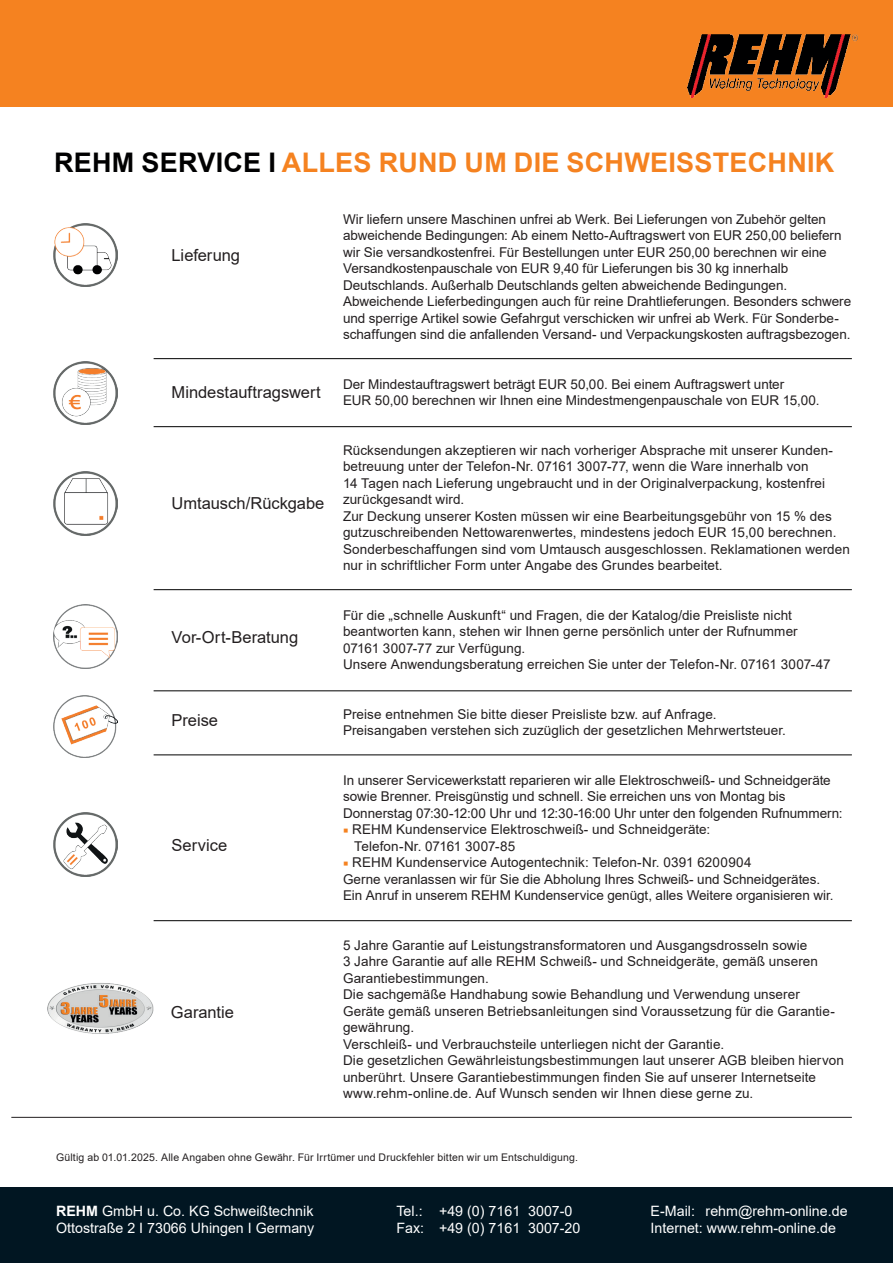
<style>
.page{position:relative;width:893px;height:1263px;background:#fff}
.page>*{position:absolute;margin:0;border:0;box-sizing:border-box;transform-origin:0 0}
.t1{font:700 27px "Arial";letter-spacing:.01em;color:#f58220}
.t2{font:16.5px "Arial";color:#231f20}
.t3{font:14.25px/17.1px "Arial";color:#fff}
.t4{font:13.5px/16.5px "Arial";letter-spacing:.005em;color:#231f20}
.t5{font:10.5px "Arial";letter-spacing:.015em;color:#231f20}
.s1{color:#000001}
.s2{font-family:"Minion Pro";color:#f58220}
.s3{font-weight:700}
</style>
<div class="page">
<div style="left:0;top:1188px;width:893px;height:75px;background:#011622"></div>
<div style="left:0;top:0;width:893px;height:106px;background:#f58220"></div>
<img style="left:688px;top:35px;width:169px;height:63px">
<img style="left:54px;top:223px;width:63px;height:64px">
<img style="left:54px;top:361px;width:63px;height:63px">
<img style="left:54px;top:471px;width:63px;height:64px">
<img style="left:54px;top:604px;width:63px;height:64px">
<img style="left:54px;top:696px;width:63px;height:62px">
<img style="left:54px;top:813px;width:63px;height:63px">
<hr style="left:154px;top:358px;width:698px;height:1px;background:#000">
<hr style="left:154px;top:426px;width:698px;height:1px;background:#000">
<hr style="left:154px;top:690px;width:698px;height:1px;background:#000">
<hr style="left:154px;top:589px;width:698px;height:1px;background:#000">
<hr style="left:154px;top:754px;width:698px;height:1px;background:#000">
<hr style="left:154px;top:920px;width:698px;height:1px;background:#000">
<hr style="left:11px;top:1117px;width:841px;height:1px;background:#231f20">
<img style="left:47px;top:983px;width:107px;height:51px">
<h1 class="t1" style="left:54px;top:143px;width:782px"><span class="s1">REHM SERVICE I</span> ALLES RUND UM DIE SCHWEISSTECHNIK</h1>
<p class="t2" style="left:172px;top:244px;width:70px">Lieferung</p>
<p class="t2" style="left:172px;top:380px;width:151px">Mindestauftragswert</p>
<p class="t2" style="left:172px;top:492px;width:154px">Umtausch/Rückgabe</p>
<p class="t2" style="left:172px;top:626px;width:128px">Vor-Ort-Beratung</p>
<p class="t2" style="left:172px;top:709px;width:48px">Preise</p>
<p class="t2" style="left:172px;top:834px;width:57px">Service</p>
<p class="t2" style="left:171px;top:1001px;width:65px">Garantie</p>
<p class="t4" style="left:343px;top:211px;width:510px">Wir liefern unsere Maschinen unfrei ab Werk. Bei Lieferungen von Zubehör gelten abweichende Bedingungen: Ab einem Netto-Auftragswert von EUR 250,00 beliefern wir Sie versandkostenfrei. Für Bestellungen unter EUR 250,00 berechnen wir eine Versandkostenpauschale von EUR 9,40 für Lieferungen bis 30 kg innerhalb Deutschlands. Außerhalb Deutschlands gelten abweichende Bedingungen.<br>Abweichende Lieferbedingungen auch für reine Drahtlieferungen. Besonders schwere und sperrige Artikel sowie Gefahrgut verschicken wir unfrei ab Werk. Für Sonderbe&shy;schaffungen sind die anfallenden Versand- und Verpackungskosten auftragsbezogen.</p>
<p class="t4" style="left:343px;top:376px;width:478px">Der Mindestauftragswert beträgt EUR 50,00. Bei einem Auftragswert unter<br>EUR 50,00 berechnen wir Ihnen eine Mindestmengenpauschale von EUR 15,00.</p>
<p class="t4" style="left:343px;top:442px;width:508px">Rücksendungen akzeptieren wir nach vorheriger Absprache mit unserer Kunden&shy;betreuung unter der Telefon-Nr. 07161 3007-77, wenn die Ware innerhalb von<br>14 Tagen nach Lieferung ungebraucht und in der Originalverpackung, kostenfrei zurückgesandt wird.<br>Zur Deckung unserer Kosten müssen wir eine Bearbeitungsgebühr von 15 % des gutzuschreibenden Nettowarenwertes, mindestens jedoch EUR 15,00 berechnen.<br>Sonderbeschaffungen sind vom Umtausch ausgeschlossen. Reklamationen werden nur in schriftlicher Form unter Angabe des Grundes bearbeitet.</p>
<p class="t4" style="left:343px;top:607px;width:489px">Für die „schnelle Auskunft“ und Fragen, die der Katalog/die Preisliste nicht beantworten kann, stehen wir Ihnen gerne persönlich unter der Rufnummer 07161 3007-77 zur Verfügung.<br>Unsere Anwendungsberatung erreichen Sie unter der Telefon-Nr. 07161 3007-47</p>
<p class="t4" style="left:343px;top:706px;width:444px">Preise entnehmen Sie bitte dieser Preisliste bzw. auf Anfrage.<br>Preisangaben verstehen sich zuzüglich der gesetzlichen Mehrwertsteuer.</p>
<p class="t4" style="left:343px;top:772px;width:501px">In unserer Servicewerkstatt reparieren wir alle Elektroschweiß- und Schneidgeräte sowie Brenner. Preisgünstig und schnell. Sie erreichen uns von Montag bis<br>Donnerstag 07:30-12:00 Uhr und 12:30-16:00 Uhr unter den folgenden Rufnummern:</p>
<p class="t4" style="left:354px;top:821px;width:358px;text-indent:-11px"><span class="s2">■</span> REHM Kundenservice Elektroschweiß- und Schneidgeräte:<br>Telefon-Nr. 07161 3007-85</p>
<p class="t4" style="left:343px;top:854px;width:492px"><span class="s2">■</span> REHM Kundenservice Autogentechnik: Telefon-Nr. 0391 6200904<br>Gerne veranlassen wir für Sie die Abholung Ihres Schweiß- und Schneidgerätes.<br>Ein Anruf in unserem REHM Kundenservice genügt, alles Weitere organisieren wir.</p>
<p class="t4" style="left:343px;top:937px;width:502px">5 Jahre Garantie auf Leistungstransformatoren und Ausgangsdrosseln sowie<br>3 Jahre Garantie auf alle REHM Schweiß- und Schneidgeräte, gemäß unseren Garantiebestimmungen.<br>Die sachgemäße Handhabung sowie Behandlung und Verwendung unserer Geräte gemäß unseren Betriebsanleitungen sind Voraussetzung für die Garantie&shy;gewährung.<br>Verschleiß- und Verbrauchsteile unterliegen nicht der Garantie.<br>Die gesetzlichen Gewährleistungsbestimmungen laut unserer AGB bleiben hiervon unberührt. Unsere Garantiebestimmungen finden Sie auf unserer Internetseite www.rehm-online.de. Auf Wunsch senden wir Ihnen diese gerne zu.</p>
<p class="t5" style="left:56px;top:1150px;width:523px">Gültig ab 01.01.2025. Alle Angaben ohne Gewähr. Für Irrtümer und Druckfehler bitten wir um Entschuldigung.</p>
<p class="t3" style="left:56px;top:1202px;width:260px"><span class="s3">REHM</span> GmbH u. Co. KG Schweißtechnik<br>Ottostraße 2 I 73066 Uhingen I Germany</p>
<p class="t3" style="left:397px;top:1202px;width:185px">Tel.: +49 (0) 7161 3007-0<br>Fax: +49 (0) 7161 3007-20</p>
<p class="t3" style="left:651px;top:1202px;width:198px">E-Mail: rehm@rehm-online.de<br>Internet: www.rehm-online.de</p>
</div>
